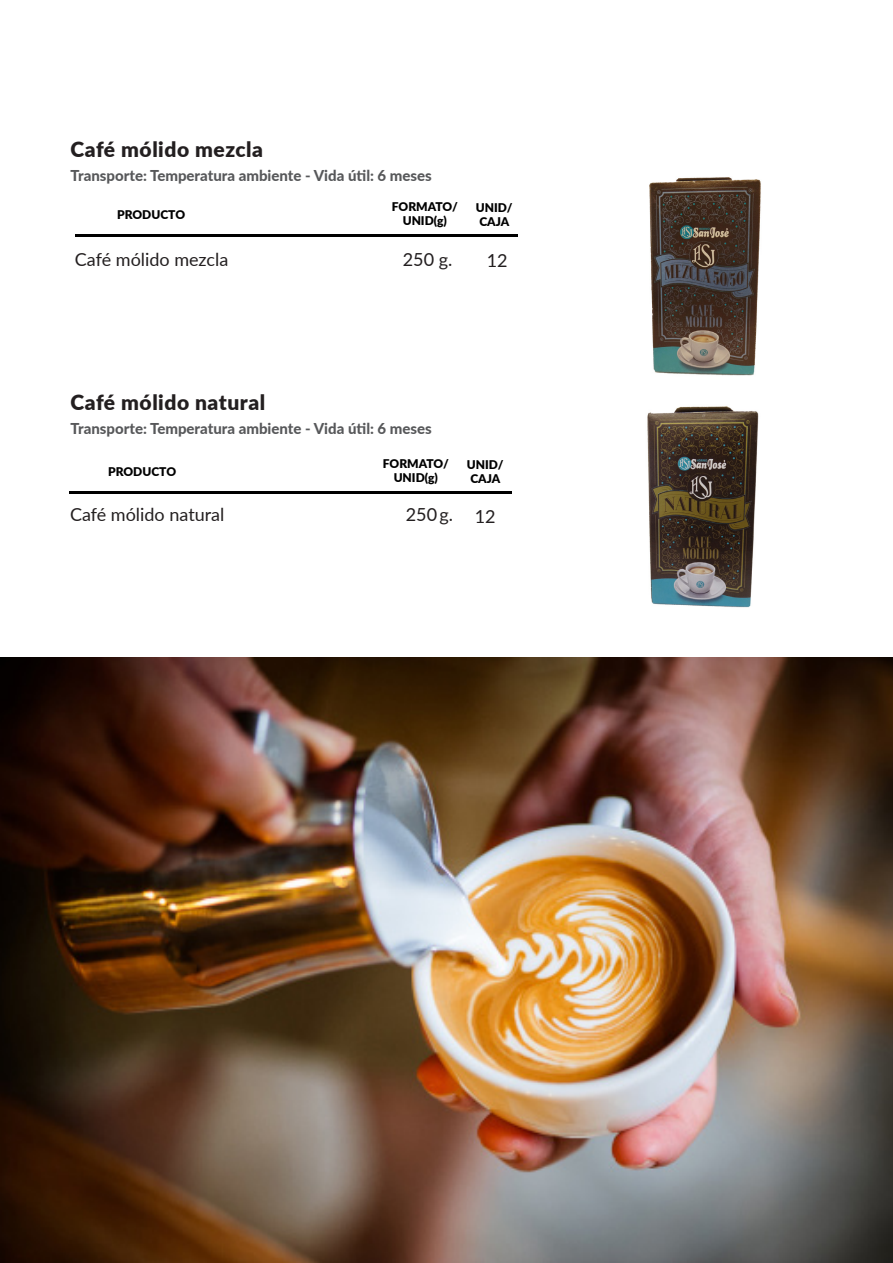
<style>
.page{position:relative;width:893px;height:1263px;background:#fff}
.page>*{position:absolute;margin:0;border:0;box-sizing:border-box;transform-origin:0 0}
.Titulo_tabla{font:900 21px "Lato";letter-spacing:.025em;color:#231f20}
.Tabla_1{font:18px "Lato";color:#231f20}
.Tabla_2{font:18px "Lato";color:#231f20}
.Tabla_3{font:800 15px "Lato";color:#57585a}
.t1{font:900 12px/13.8px "Lato";color:#000;text-align:center}
</style>
<div class="page">
<img style="left:0;top:657px;width:893px;height:606px">
<hr style="left:76px;top:235px;width:442px;height:2px;background:#000">
<hr style="left:70px;top:491px;width:442px;height:2px;background:#000">
<img style="left:649px;top:177px;width:112px;height:199px">
<img style="left:647px;top:406px;width:112px;height:202px">
<p class="Titulo_tabla" style="left:71px;top:133px;width:194px">Café mólido mezcla</p>
<p class="Tabla_3" style="left:71px;top:164px;width:363px">Transporte: Temperatura ambiente - Vida útil: 6 meses</p>
<p class="t1" style="left:117px;top:207px;width:69px">PRODUCTO</p>
<p class="t1" style="left:392px;top:200px;width:67px">FORMATO/<br>UNID(g)</p>
<p class="t1" style="left:476px;top:200px;width:38px">UNID/</p>
<p class="t1" style="left:479px;top:214px;width:32px">CAJA</p>
<p class="Tabla_1" style="left:75px;top:247px;width:155px">Café mólido mezcla</p>
<p class="Tabla_1" style="left:403px;top:247px;width:51px">250 g.</p>
<p class="Tabla_2" style="left:487px;top:248px;width:22px">12</p>
<p class="Titulo_tabla" style="left:71px;top:387px;width:196px">Café mólido natural</p>
<p class="Tabla_3" style="left:71px;top:417px;width:363px">Transporte: Temperatura ambiente - Vida útil: 6 meses</p>
<p class="t1" style="left:108px;top:464px;width:69px">PRODUCTO</p>
<p class="t1" style="left:383px;top:456px;width:67px">FORMATO/<br>UNID(g)</p>
<p class="t1" style="left:467px;top:457px;width:38px">UNID/</p>
<p class="t1" style="left:470px;top:471px;width:32px">CAJA</p>
<p class="Tabla_1" style="left:70px;top:501px;width:156px">Café mólido natural</p>
<p class="Tabla_1" style="left:406px;top:501px;width:49px">250 g.</p>
<p class="Tabla_2" style="left:475px;top:504px;width:22px">12</p>
</div>
